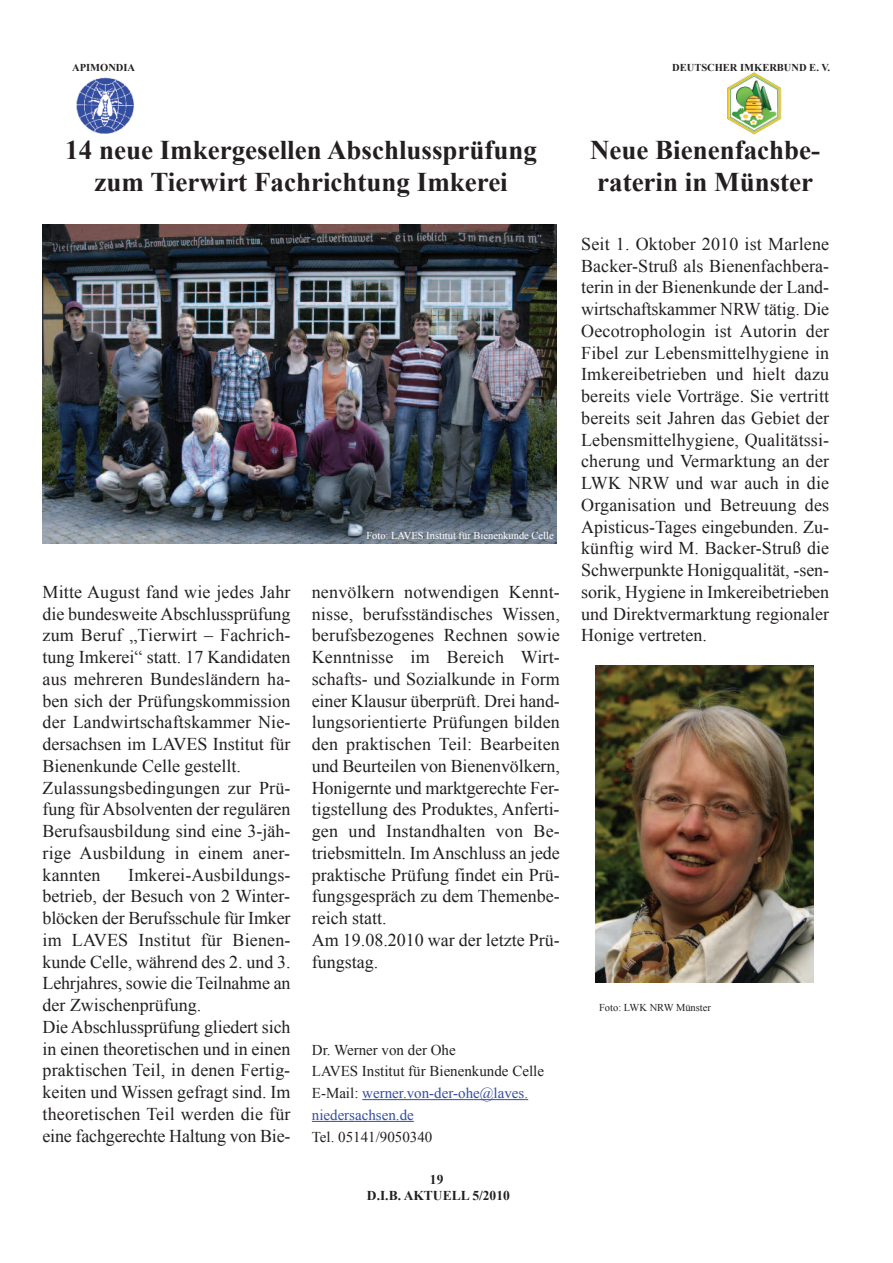
<style>
.page{position:relative;width:893px;height:1263px;background:#fff}
.page>*{position:absolute;margin:0;border:0;box-sizing:border-box;transform-origin:0 0}
.t1{font:700 27px/32.4px "Times New Roman";color:#231f20}
.t2{font:18px/21.8px "Times New Roman";color:#231f20}
.t3{font:15px/21.8px "Times New Roman";color:#231f20}
.t4{font:700 13.5px/16.2px "Times New Roman";color:#231f20;text-align:center}
.t5{font:10.5px "Times New Roman";color:#fff}
.t6{font:700 10.5px "Times New Roman";color:#231f20}
.t7{font:10.5px "Times New Roman";color:#231f20}
.s1{color:#324ea1}
</style>
<div class="page">
<hr style="left:362px;top:1099px;width:166px;height:1px;background:#324ea1">
<hr style="left:312px;top:1121px;width:102px;height:1px;background:#324ea1">
<img style="left:727px;top:72px;width:55px;height:63px">
<img style="left:76px;top:77px;width:59px;height:57px">
<img style="left:43px;top:225px;width:514px;height:319px">
<img style="left:595px;top:665px;width:218px;height:318px">
<p class="t6" style="left:72px;top:62px;width:64px">APIMONDIA</p>
<p class="t6" style="left:672px;top:61px;width:160px">DEUTSCHER IMKERBUND E. V.</p>
<h1 class="t1" style="left:65px;top:133px;width:473px;text-align:center">14 neue Imkergesellen Abschlussprüfung zum Tierwirt Fachrichtung Imkerei</h1>
<p class="t2" style="left:43px;top:581px;width:250px">Mitte August fand wie jedes Jahr die bundesweite Abschlussprüfung zum Beruf „Tierwirt – Fachrich&shy;tung Imkerei“ statt. 17 Kandidaten aus mehreren Bundesländern ha&shy;ben sich der Prüfungskommission der Landwirtschaftskammer Nie&shy;dersachsen im LAVES Institut für<br>Bienenkunde Celle gestellt.<br>Zulassungsbedingungen zur Prü&shy;fung für Absolventen der regulären<br>Berufsausbildung sind eine 3-jäh&shy;rige Ausbildung in einem aner&shy;kannten</p>
<p class="t2" style="left:42px;top:864px;width:250px;text-indent:86px">Imkerei-Ausbildungs&shy;betrieb, der Besuch von 2 Winter&shy;blöcken der Berufsschule für Imker im LAVES Institut für Bienen&shy;kunde Celle, während des 2. und 3.<br>Lehrjahres, sowie die Teilnahme an der Zwischenprüfung.<br>Die Abschlussprüfung gliedert sich in einen theoretischen und in einen praktischen Teil, in denen Fertig&shy;keiten und Wissen gefragt sind. Im theoretischen Teil werden die für eine fachgerechte Haltung von Bie-</p>
<p class="t5" style="left:366px;top:529px;width:189px">Foto: LAVES Institut für Bienenkunde Celle</p>
<p class="t2" style="left:312px;top:581px;width:250px">nenvölkern notwendigen Kennt&shy;nisse, berufsständisches Wissen, berufsbezogenes Rechnen sowie<br>Kenntnisse im Bereich Wirt&shy;schafts- und Sozialkunde in Form einer Klausur überprüft. Drei hand&shy;lungsorientierte Prüfungen bilden den praktischen Teil: Bearbeiten und Beurteilen von Bienenvölkern,<br>Honigernte und marktgerechte Fer&shy;tigstellung des Produktes, Anferti&shy;gen und Instandhalten von Be&shy;triebsmitteln. Im Anschluss an jede praktische Prüfung findet ein Prü&shy;fungsgespräch zu dem Themenbe&shy;reich statt.<br>Am 19.08.2010 war der letzte Prü&shy;fungstag.</p>
<p class="t3" style="left:312px;top:1039px;width:234px">Dr. Werner von der Ohe<br>LAVES Institut für Bienenkunde Celle<br>E-Mail: <span class="s1">werner.von-der-ohe@laves. niedersachsen.de</span></p>
<p class="t3" style="left:312px;top:1126px;width:122px">Tel. 05141/9050340</p>
<p class="t4" style="left:367px;top:1171px;width:144px">19<br>D.I.B. AKTUELL 5/2010</p>
<h1 class="t1" style="left:590px;top:133px;width:232px">Neue Bienenfachbe&shy;raterin in Münster</h1>
<p class="t2" style="left:581px;top:233px;width:250px;text-align:justify">Seit 1. Oktober 2010 ist Marlene Backer-Struß als Bienenfachbera&shy;terin in der Bienenkunde der Land&shy;wirtschaftskammer NRW tätig. Die Oecotrophologin ist Autorin der Fibel zur Lebensmittelhygiene in Imkereibetrieben und hielt dazu bereits viele Vorträge. Sie vertritt bereits seit Jahren das Gebiet der Lebensmittelhygiene, Qualitätssi&shy;cherung und Vermarktung an der LWK NRW und war auch in die Organisation und Betreuung des Apisticus-Tages eingebunden. Zu&shy;künftig wird M. Backer-Struß die Schwerpunkte Honigqualität, -sen&shy;sorik, Hygiene in Imkereibetrieben und Direktvermarktung regionaler Honige vertreten.</p>
<p class="t7" style="left:599px;top:1002px;width:113px">Foto: LWK NRW Münster</p>
</div>
